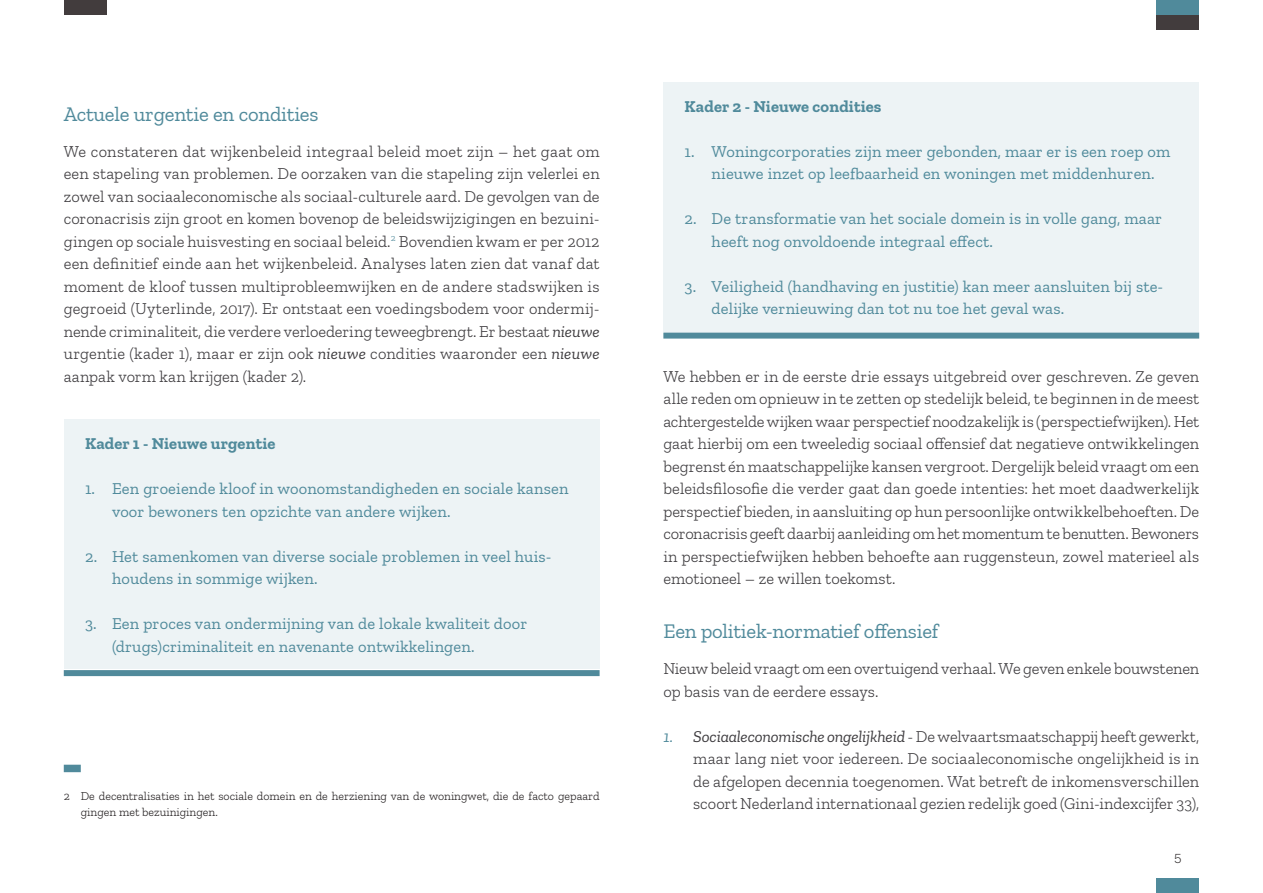
<style>
.page{position:relative;width:1263px;height:893px;background:#fff}
.page>*{position:absolute;margin:0;border:0;box-sizing:border-box;transform-origin:0 0}
._2e_onderverdeling{font:20.7px "Zilla Slab";letter-spacing:-.01em;color:#508a9b}
.Brood{font:300 16.5px/22.5px "Zilla Slab";color:#3d3b3e;text-align:justify}
.t1{font:16.5px/22.5px "Zilla Slab";letter-spacing:.01em;color:#508a9b}
.Kaderkop_licht{font:700 16.5px "Zilla Slab";letter-spacing:.01em;color:#508a9b}
.t2{font:13.5px "Work Sans";color:#231f20}
.Voetnoot{font:300 12px/16.5px "Zilla Slab";color:#231f20}
.s1{font-weight:400;font-style:italic}
.s2{font-weight:400;font-style:italic;color:#508a9b}
</style>
<div class="page">
<div style="left:663px;top:82px;width:536px;height:249px;background:#edf3f5"></div>
<div style="left:663px;top:333px;width:536px;height:6px;background:#508a9b"></div>
<div style="left:64px;top:419px;width:536px;height:250px;background:#edf3f5"></div>
<div style="left:64px;top:670px;width:536px;height:6px;background:#508a9b"></div>
<div style="left:64px;top:765px;width:17px;height:7px;background:#508a9b"></div>
<div style="left:1157px;top:879px;width:42px;height:14px;background:#508a9b"></div>
<div style="left:64px;top:0;width:42px;height:15px;background:#423c3d"></div>
<div style="left:1157px;top:0;width:42px;height:15px;background:#508a9b"></div>
<div style="left:1157px;top:15px;width:42px;height:15px;background:#423c3d"></div>
<p class="_2e_onderverdeling" style="left:64px;top:103px;width:256px">Actuele urgentie en condities</p>
<p class="Brood" style="left:64px;top:140px;width:537px">We constateren dat wijkenbeleid integraal beleid moet zijn – het gaat om een stapeling van problemen. De oorzaken van die stapeling zijn velerlei en zowel van sociaaleconomische als sociaal-culturele aard. De gevolgen van de coronacrisis zijn groot en komen bovenop de beleidswijzigingen en bezuini&shy;gingen op sociale huisvesting en sociaal beleid.<sup>2</sup> Bovendien kwam er per 2012 een definitief einde aan het wijkenbeleid. Analyses laten zien dat vanaf dat moment de kloof tussen multiprobleemwijken en de andere stadswijken is gegroeid (Uyterlinde, 2017). Er ontstaat een voedingsbodem voor ondermij&shy;nende criminaliteit, die verdere verloedering teweegbrengt. Er bestaat <span class="s1">nieuwe </span>urgentie (kader 1), maar er zijn ook <span class="s1">nieuwe</span> condities waaronder een <span class="s1">nieuwe </span>aanpak vorm kan krijgen (kader 2).</p>
<p class="Kaderkop_licht" style="left:85px;top:434px;width:192px">Kader 1 - Nieuwe urgentie</p>
<p class="t1" style="left:112px;top:478px;width:458px;text-indent:-27px">1. Een groeiende kloof in woonomstandigheden en sociale kansen voor bewoners ten opzichte van andere wijken.</p>
<p class="t1" style="left:112px;top:545px;width:441px;text-indent:-27px">2. Het samenkomen van diverse sociale problemen in veel huis&shy;houdens in sommige wijken.</p>
<p class="t1" style="left:112px;top:613px;width:417px;text-indent:-27px">3. Een proces van ondermijning van de lokale kwaliteit door (drugs)criminaliteit en navenante ontwikkelingen.</p>
<p class="Voetnoot" style="left:81px;top:788px;width:520px;text-indent:-17px">2 De decentralisaties in het sociale domein en de herziening van de woningwet, die de facto gepaard gingen met bezuinigingen.</p>
<p class="Kaderkop_licht" style="left:685px;top:97px;width:198px">Kader 2 - Nieuwe condities</p>
<p class="t1" style="left:712px;top:140px;width:460px;text-indent:-27px">1. Woningcorporaties zijn meer gebonden, maar er is een roep om nieuwe inzet op leefbaarheid en woningen met middenhuren.</p>
<p class="t1" style="left:712px;top:208px;width:452px;text-indent:-27px">2. De transformatie van het sociale domein is in volle gang, maar heeft nog onvoldoende integraal effect.</p>
<p class="t1" style="left:712px;top:275px;width:453px;text-indent:-27px">3. Veiligheid (handhaving en justitie) kan meer aansluiten bij ste&shy;delijke vernieuwing dan tot nu toe het geval was.</p>
<p class="Brood" style="left:663px;top:365px;width:537px">We hebben er in de eerste drie essays uitgebreid over geschreven. Ze geven alle reden om opnieuw in te zetten op stedelijk beleid, te beginnen in de meest achtergestelde wijken waar perspectief noodzakelijk is (perspectiefwijken). Het gaat hierbij om een tweeledig sociaal offensief dat negatieve ontwikkelingen begrenst én maatschappelijke kansen vergroot. Dergelijk beleid vraagt om een beleidsfilosofie die verder gaat dan goede intenties: het moet daadwerkelijk perspectief bieden, in aansluiting op hun persoonlijke ontwikkelbehoeften. De coronacrisis geeft daarbij aanleiding om het momentum te benutten. Bewoners in perspectiefwijken hebben behoefte aan ruggensteun, zowel materieel als emotioneel – ze willen toekomst.</p>
<p class="_2e_onderverdeling" style="left:663px;top:620px;width:277px">Een politiek-normatief offensief</p>
<p class="Brood" style="left:663px;top:658px;width:537px">Nieuw beleid vraagt om een overtuigend verhaal. We geven enkele bouwstenen op basis van de eerdere essays.</p>
<p class="Brood" style="left:693px;top:725px;width:508px;text-indent:-30px"><span class="s2">1.</span> <span class="s1">Sociaaleconomische ongelijkheid</span> - De welvaartsmaatschappij heeft gewerkt, maar lang niet voor iedereen. De sociaaleconomische ongelijkheid is in de afgelopen decennia toegenomen. Wat betreft de inkomensverschillen scoort Nederland internationaal gezien redelijk goed (Gini-indexcijfer 33),</p>
<p class="t2" style="left:1174px;top:848px;width:9px">5</p>
</div>
